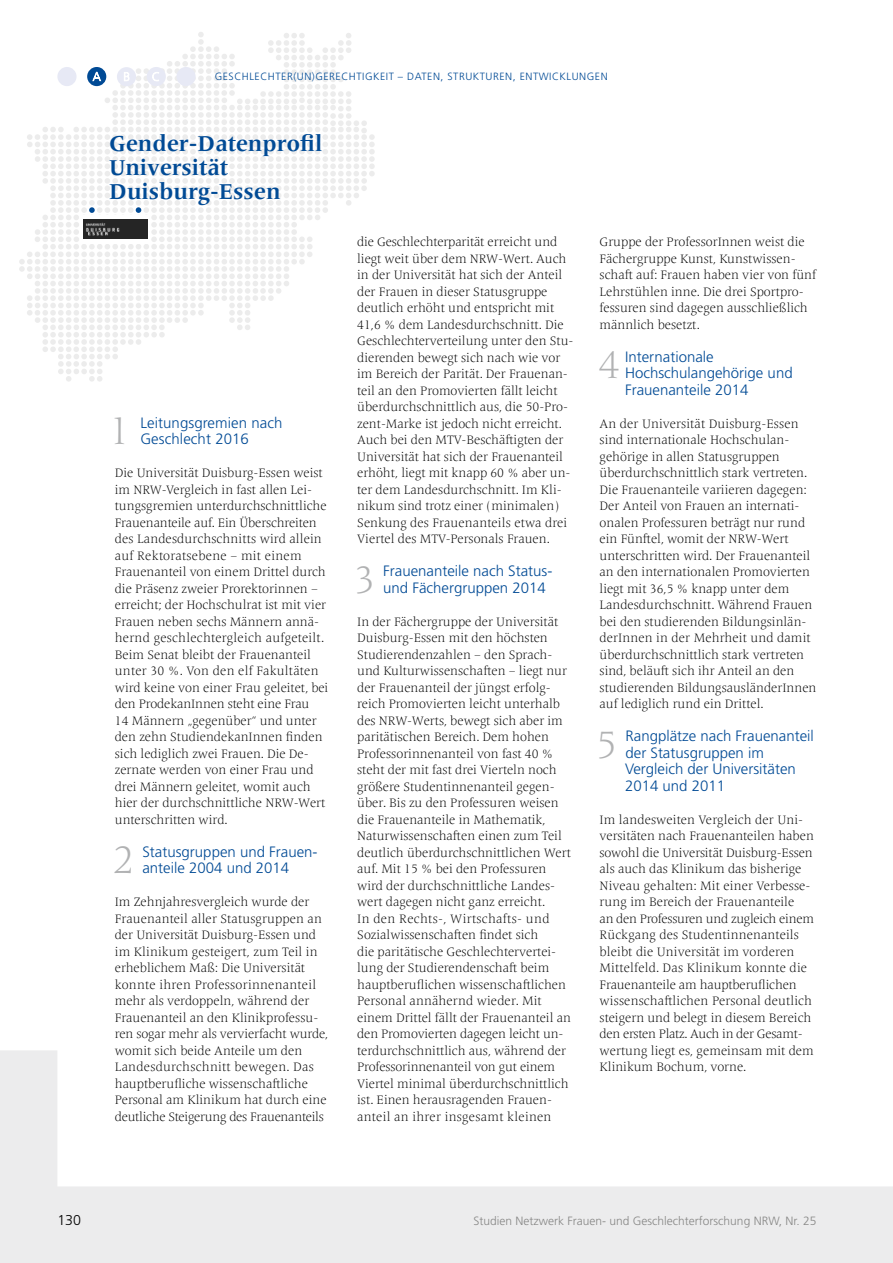
<style>
.page{position:relative;width:893px;height:1263px;background:#fff}
.page>*{position:absolute;margin:0;border:0;box-sizing:border-box;transform-origin:0 0}
.t1{font:300 39.9px "Frutiger Serif LT Pro";color:#b1b2b3}
.t2{font:700 22.5px/24px "Frutiger Serif LT Pro";color:#004a95}
.t3{font:300 15px/16.5px "Frutiger LT Std";color:#004a95}
.t4{font:300 14.25px "Frutiger LT Std";color:#000}
.t5{font:300 12.75px/16.5px "Frutiger Serif LT Pro";color:#000}
.t6{font:300 12px "Frutiger LT Std";color:#878786}
.t7{font:300 10.5px "Frutiger LT Std";letter-spacing:.05em;color:#004a95}
</style>
<div class="page">
<svg style="left:0;top:1050px;width:893px;height:213px"></svg>
<svg style="left:19px;top:32px;width:356px;height:350px"></svg>
<p class="t7" style="left:215px;top:71px;width:394px">GESCHLECHTER(UN)GERECHTIGKEIT – DATEN, STRUKTUREN, ENTWICKLUNGEN</p>
<h2 class="t2" style="left:109px;top:132px;width:215px">Gender-Datenprofil<br>Universität<br>Duisburg-Essen</h2>
<h1 class="t1" style="left:109px;top:407px;width:23px">1</h1>
<p class="t3" style="left:140px;top:414px;width:144px">Leitungsgremien nach<br>Geschlecht 2016</p>
<p class="t5" style="left:115px;top:465px;width:215px">Die Universität Duisburg-Essen weist im NRW-Vergleich in fast allen Lei&shy;tungsgremien unterdurchschnittliche Frauenanteile auf. Ein Überschreiten des Landesdurchschnitts wird allein auf Rektoratsebene – mit einem Frauenanteil von einem Drittel durch die Präsenz zweier Prorektorinnen – erreicht; der Hochschulrat ist mit vier Frauen neben sechs Männern annä&shy;hernd geschlechtergleich aufgeteilt.<br>Beim Senat bleibt der Frauenanteil unter 30 %. Von den elf Fakultäten wird keine von einer Frau geleitet, bei den ProdekanInnen steht eine Frau<br>14 Männern „gegenüber“ und unter den zehn StudiendekanInnen finden sich lediglich zwei Frauen. Die De&shy;zernate werden von einer Frau und drei Männern geleitet, womit auch hier der durchschnittliche NRW-Wert unterschritten wird.</p>
<h1 class="t1" style="left:113px;top:836px;width:23px">2</h1>
<p class="t3" style="left:142px;top:843px;width:177px">Statusgruppen und Frauen&shy;anteile 2004 und 2014</p>
<p class="t5" style="left:115px;top:894px;width:215px">Im Zehnjahresvergleich wurde der Frauenanteil aller Statusgruppen an der Universität Duisburg-Essen und im Klinikum gesteigert, zum Teil in erheblichem Maß: Die Universität konnte ihren Professorinnenanteil mehr als verdoppeln, während der Frauenanteil an den Klinikprofessu&shy;ren sogar mehr als vervierfacht wurde, womit sich beide Anteile um den Landesdurchschnitt bewegen. Das hauptberufliche wissenschaftliche Personal am Klinikum hat durch eine deutliche Steigerung des Frauenanteils</p>
<p class="t5" style="left:357px;top:234px;width:218px">die Geschlechterparität erreicht und liegt weit über dem NRW-Wert. Auch in der Universität hat sich der Anteil der Frauen in dieser Statusgruppe deutlich erhöht und entspricht mit 41,6 % dem Landesdurchschnitt. Die Geschlechterverteilung unter den Stu&shy;dierenden bewegt sich nach wie vor im Bereich der Parität. Der Frauenan&shy;teil an den Promovierten fällt leicht überdurchschnittlich aus, die 50-Pro&shy;zent-Marke ist jedoch nicht erreicht.<br>Auch bei den MTV-Beschäftigten der Universität hat sich der Frauenanteil erhöht, liegt mit knapp 60 % aber un&shy;ter dem Landesdurchschnitt. Im Kli&shy;nikum sind trotz einer (minimalen)<br>Senkung des Frauenanteils etwa drei Viertel des MTV-Personals Frauen.</p>
<h1 class="t1" style="left:354px;top:555px;width:23px">3</h1>
<p class="t3" style="left:383px;top:563px;width:171px">Frauenanteile nach Status&shy;und Fächergruppen 2014</p>
<p class="t5" style="left:357px;top:613px;width:215px">In der Fächergruppe der Universität Duisburg-Essen mit den höchsten Studierendenzahlen – den Sprach&shy;und Kulturwissenschaften – liegt nur der Frauenanteil der jüngst erfolg&shy;reich Promovierten leicht unterhalb des NRW-Werts, bewegt sich aber im paritätischen Bereich. Dem hohen Professorinnenanteil von fast 40 % steht der mit fast drei Vierteln noch größere Studentinnenanteil gegen&shy;über. Bis zu den Professuren weisen die Frauenanteile in Mathematik, Naturwissenschaften einen zum Teil deutlich überdurchschnittlichen Wert auf. Mit 15 % bei den Professuren wird der durchschnittliche Landes&shy;wert dagegen nicht ganz erreicht.<br>In den Rechts-, Wirtschafts- und Sozialwissenschaften findet sich<br>die paritätische Geschlechtervertei&shy;lung der Studierendenschaft beim hauptberuflichen wissenschaftlichen Personal annähernd wieder. Mit einem Drittel fällt der Frauenanteil an den Promovierten dagegen leicht un&shy;terdurchschnittlich aus, während der Professorinnenanteil von gut einem Viertel minimal überdurchschnittlich ist. Einen herausragenden Frauen&shy;anteil an ihrer insgesamt kleinen</p>
<p class="t5" style="left:600px;top:234px;width:218px">Gruppe der ProfessorInnen weist die Fächergruppe Kunst, Kunstwissen&shy;schaft auf: Frauen haben vier von fünf Lehrstühlen inne. Die drei Sportpro&shy;fessuren sind dagegen ausschließlich männlich besetzt.</p>
<h1 class="t1" style="left:599px;top:341px;width:23px">4</h1>
<p class="t3" style="left:625px;top:348px;width:169px">Internationale<br>Hochschulangehörige und<br>Frauenanteile 2014</p>
<p class="t5" style="left:600px;top:415px;width:218px">An der Universität Duisburg-Essen sind internationale Hochschulan&shy;gehörige in allen Statusgruppen überdurchschnittlich stark vertreten.<br>Die Frauenanteile variieren dagegen:<br>Der Anteil von Frauen an internati&shy;onalen Professuren beträgt nur rund ein Fünftel, womit der NRW-Wert unterschritten wird. Der Frauenanteil an den internationalen Promovierten liegt mit 36,5 % knapp unter dem Landesdurchschnitt. Während Frauen bei den studierenden Bildungsinlän&shy;derInnen in der Mehrheit und damit überdurchschnittlich stark vertreten sind, beläuft sich ihr Anteil an den studierenden BildungsausländerInnen auf lediglich rund ein Drittel.</p>
<h1 class="t1" style="left:596px;top:720px;width:23px">5</h1>
<p class="t3" style="left:625px;top:728px;width:190px">Rangplätze nach Frauenanteil der Statusgruppen im<br>Vergleich der Universitäten<br>2014 und 2011</p>
<p class="t5" style="left:600px;top:811px;width:216px">Im landesweiten Vergleich der Uni&shy;versitäten nach Frauenanteilen haben sowohl die Universität Duisburg-Essen als auch das Klinikum das bisherige Niveau gehalten: Mit einer Verbesse&shy;rung im Bereich der Frauenanteile<br>an den Professuren und zugleich einem Rückgang des Studentinnenanteils bleibt die Universität im vorderen Mittelfeld. Das Klinikum konnte die Frauenanteile am hauptberuflichen wissenschaftlichen Personal deutlich steigern und belegt in diesem Bereich den ersten Platz. Auch in der Gesamt&shy;wertung liegt es, gemeinsam mit dem Klinikum Bochum, vorne.</p>
<p class="t4" style="left:57px;top:1212px;width:25px">130</p>
<p class="t6" style="left:474px;top:1214px;width:344px">Studien Netzwerk Frauen- und Geschlechterforschung NRW, Nr. 25</p>
</div>
